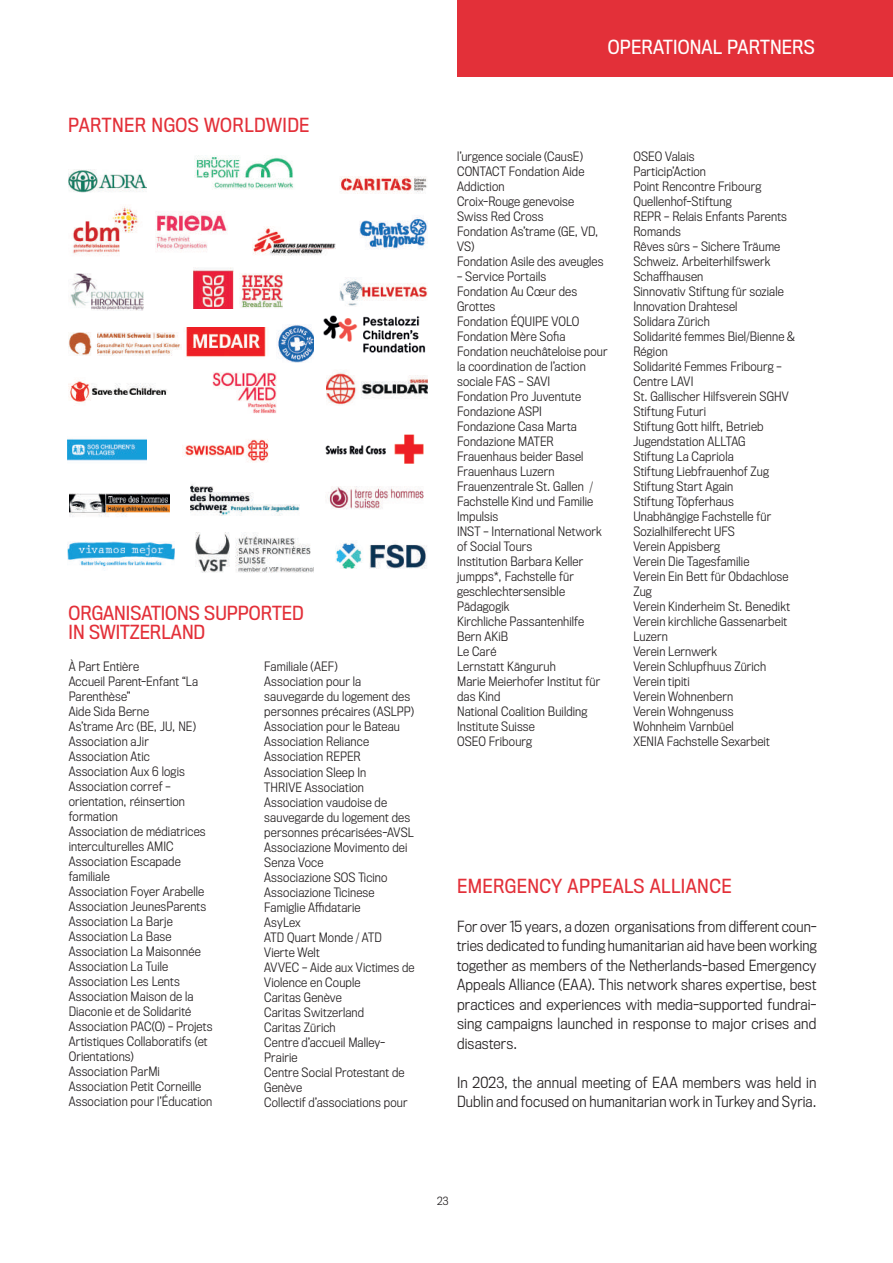
<style>
.page{position:relative;width:893px;height:1263px;background:#fff}
.page>*{position:absolute;margin:0;border:0;box-sizing:border-box;transform-origin:0 0}
.t1{font:18px/19.5px "Titling Gothic FB Narrow";letter-spacing:.01em;color:#e33039}
.t2{font:18px "Titling Gothic FB Narrow";letter-spacing:.01em;color:#fff}
.t3{font:300 14.25px/19.5px "Titling Gothic FB Narrow";letter-spacing:.015em;color:#231f20;text-align:justify}
.t4{font:300 12px/15px "Titling Gothic FB Narrow";letter-spacing:.015em;color:#231f20}
.t5{font:300 10.5px "Titling Gothic FB Narrow";color:#231f20}
</style>
<div class="page">
<div style="left:457px;top:0;width:436px;height:77px;background:#e33039"></div>
<img style="left:68px;top:169px;width:79px;height:24px">
<img style="left:195px;top:155px;width:98px;height:35px">
<img style="left:340px;top:176px;width:87px;height:18px">
<img style="left:72px;top:206px;width:67px;height:50px">
<img style="left:325px;top:434px;width:99px;height:30px">
<img style="left:360px;top:216px;width:67px;height:34px">
<img style="left:193px;top:268px;width:89px;height:40px">
<img style="left:70px;top:274px;width:74px;height:36px">
<img style="left:323px;top:316px;width:103px;height:37px">
<img style="left:339px;top:278px;width:88px;height:28px">
<img style="left:68px;top:332px;width:113px;height:24px">
<img style="left:184px;top:327px;width:82px;height:30px">
<img style="left:277px;top:324px;width:37px;height:38px">
<img style="left:252px;top:227px;width:84px;height:29px">
<img style="left:69px;top:380px;width:98px;height:24px">
<img style="left:212px;top:372px;width:65px;height:41px">
<img style="left:326px;top:372px;width:101px;height:33px">
<img style="left:67px;top:439px;width:80px;height:22px">
<img style="left:182px;top:439px;width:87px;height:23px">
<img style="left:69px;top:493px;width:101px;height:24px">
<img style="left:190px;top:484px;width:110px;height:32px">
<img style="left:328px;top:486px;width:96px;height:23px">
<img style="left:68px;top:541px;width:107px;height:30px">
<img style="left:195px;top:532px;width:119px;height:41px">
<img style="left:335px;top:542px;width:92px;height:27px">
<img style="left:155px;top:212px;width:72px;height:39px">
<h1 class="t1" style="left:68px;top:116px;width:243px">PARTNER NGOS WORLDWIDE</h1>
<h1 class="t1" style="left:69px;top:603px;width:236px">ORGANISATIONS SUPPORTED<br>IN SWITZERLAND</h1>
<p class="t4" style="left:69px;top:659px;width:145px">À Part Entière<br>Accueil Parent-Enfant “La<br>Parenthèse”<br>Aide Sida Berne<br>As’trame Arc (BE, JU, NE)<br>Association aJir<br>Association Atic<br>Association Aux 6 logis<br>Association corref – orientation, réinsertion formation<br>Association de médiatrices interculturelles AMIC<br>Association Escapade familiale<br>Association Foyer Arabelle<br>Association JeunesParents<br>Association La Barje<br>Association La Base<br>Association La Maisonnée<br>Association La Tuile<br>Association Les Lents<br>Association Maison de la<br>Diaconie et de Solidarité<br>Association PAC(O) – Projets<br>Artistiques Collaboratifs (et<br>Orientations)<br>Association ParMi<br>Association Petit Corneille<br>Association pour l’Éducation</p>
<p class="t4" style="left:264px;top:660px;width:152px">Familiale (AEF)<br>Association pour la sauvegarde du logement des personnes précaires (ASLPP)<br>Association pour le Bateau<br>Association Reliance<br>Association REPER<br>Association Sleep In<br>THRIVE Association<br>Association vaudoise de sauvegarde du logement des personnes précarisées-AVSL<br>Associazione Movimento dei<br>Senza Voce<br>Associazione SOS Ticino<br>Associazione Ticinese<br>Famiglie Affidatarie<br>AsyLex<br>ATD Quart Monde / ATD<br>Vierte Welt<br>AVVEC – Aide aux Victimes de<br>Violence en Couple<br>Caritas Genève<br>Caritas Switzerland<br>Caritas Zürich<br>Centre d’accueil Malley-<br>Prairie<br>Centre Social Protestant de<br>Genève<br>Collectif d’associations pour</p>
<h1 class="t2" style="left:608px;top:37px;width:208px">OPERATIONAL PARTNERS</h1>
<p class="t4" style="left:457px;top:149px;width:148px">l’urgence sociale (CausE)<br>CONTACT Fondation Aide<br>Addiction<br>Croix-Rouge genevoise<br>Swiss Red Cross<br>Fondation As’trame (GE, VD,<br>VS)<br>Fondation Asile des aveugles</p>
<p class="t4" style="left:457px;top:269px;width:152px">– Service Portails<br>Fondation Au Cœur des<br>Grottes<br>Fondation ÉQUIPE VOLO<br>Fondation Mère Sofia<br>Fondation neuchâteloise pour la coordination de l’action sociale FAS – SAVI<br>Fondation Pro Juventute<br>Fondazione ASPI<br>Fondazione Casa Marta<br>Fondazione MATER<br>Frauenhaus beider Basel<br>Frauenhaus Luzern<br>Frauenzentrale St. Gallen /<br>Fachstelle Kind und Familie<br>Impulsis<br>INST – International Network of Social Tours<br>Institution Barbara Keller jumpps*, Fachstelle für geschlechtersensible<br>Pädagogik<br>Kirchliche Passantenhilfe<br>Bern AKiB<br>Le Caré<br>Lernstatt Känguruh<br>Marie Meierhofer Institut für das Kind<br>National Coalition Building<br>Institute Suisse<br>OSEO Fribourg</p>
<p class="t4" style="left:633px;top:149px;width:163px">OSEO Valais<br>Particip’Action<br>Point Rencontre Fribourg<br>Quellenhof-Stiftung<br>REPR – Relais Enfants Parents<br>Romands<br>Rêves sûrs – Sichere Träume<br>Schweiz. Arbeiterhilfswerk<br>Schaffhausen<br>Sinnovativ Stiftung für soziale<br>Innovation Drahtesel<br>Solidara Zürich<br>Solidarité femmes Biel/Bienne &amp;<br>Région<br>Solidarité Femmes Fribourg –<br>Centre LAVI<br>St. Gallischer Hilfsverein SGHV<br>Stiftung Futuri<br>Stiftung Gott hilft, Betrieb<br>Jugendstation ALLTAG<br>Stiftung La Capriola<br>Stiftung Liebfrauenhof Zug<br>Stiftung Start Again<br>Stiftung Töpferhaus<br>Unabhängige Fachstelle für<br>Sozialhilferecht UFS<br>Verein Appisberg<br>Verein Die Tagesfamilie<br>Verein Ein Bett für Obdachlose<br>Zug<br>Verein Kinderheim St. Benedikt<br>Verein kirchliche Gassenarbeit<br>Luzern<br>Verein Lernwerk<br>Verein Schlupfhuus Zürich<br>Verein tipiti<br>Verein Wohnenbern<br>Verein Wohngenuss<br>Wohnheim Varnbüel<br>XENIA Fachstelle Sexarbeit</p>
<h1 class="t1" style="left:457px;top:876px;width:276px">EMERGENCY APPEALS ALLIANCE</h1>
<p class="t3" style="left:457px;top:917px;width:361px">For over 15 years, a dozen organisations from different coun&shy;tries dedicated to funding humanitarian aid have been working together as members of the Netherlands-based Emergency Appeals Alliance (EAA). This network shares expertise, best practices and experiences with media-supported fundrai&shy;sing campaigns launched in response to major crises and disasters.</p>
<p class="t3" style="left:457px;top:1073px;width:361px">In 2023, the annual meeting of EAA members was held in<br>Dublin and focused on humanitarian work in Turkey and Syria.</p>
<p class="t5" style="left:437px;top:1194px;width:13px">23</p>
</div>
